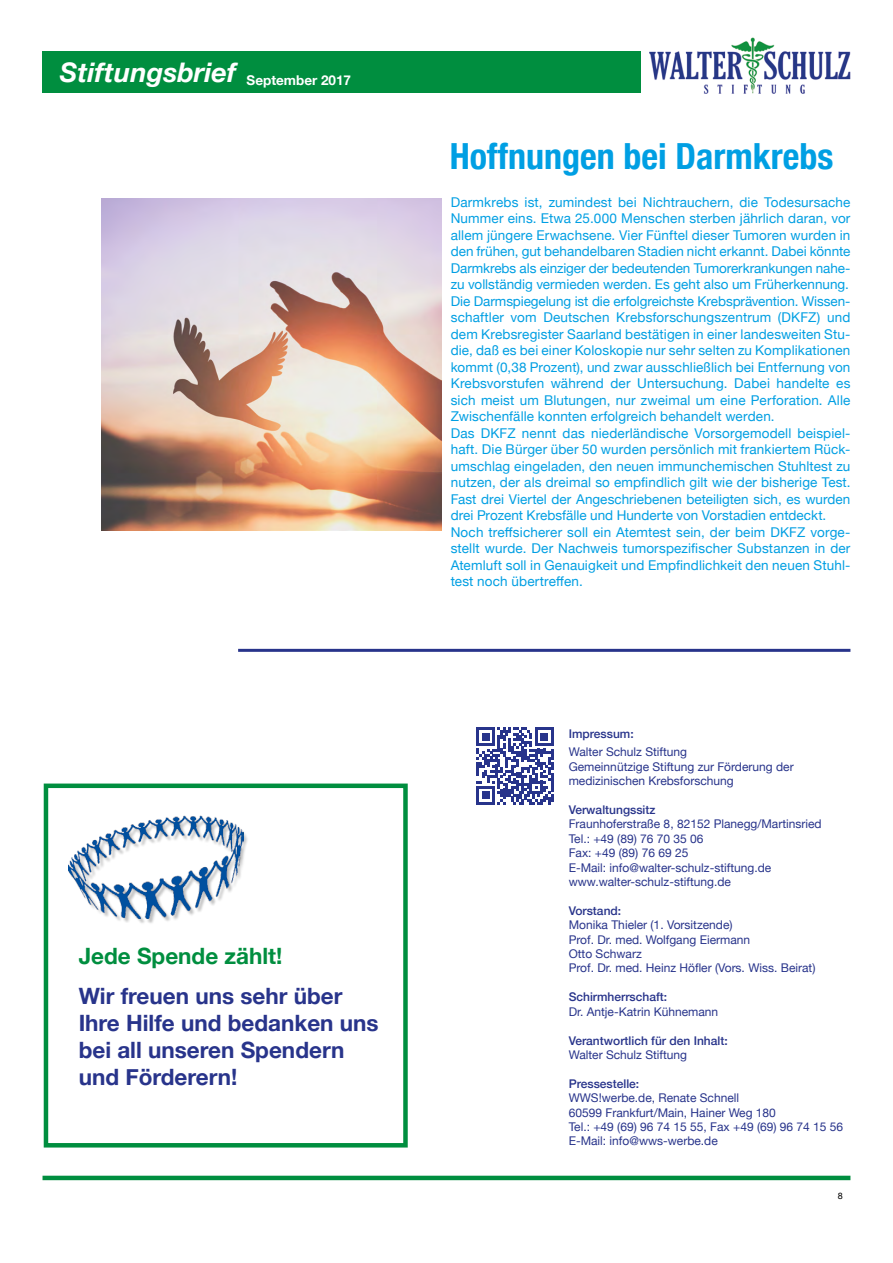
<style>
.page{position:relative;width:893px;height:1263px;background:#fff}
.page>*{position:absolute;margin:0;border:0;box-sizing:border-box;transform-origin:0 0}
.t1{font:700 condensed 36px "Helvetica Neue";color:#009fe3}
.t2{font:italic 700 27px "Helvetica Neue";color:#fff}
.t3{font:700 22.5px/27px "Helvetica Neue";color:#28348b}
.t4{font:700 22.5px "Helvetica Neue";color:#008e3f}
.t5{font:13.5px/16.5px "Helvetica Neue";letter-spacing:.01em;color:#009fe3}
.t6{font:12px/14.4px "Helvetica Neue";color:#28348b}
.t7{font:500 12px "Helvetica Neue";color:#28348b}
.t8{font:9px "Helvetica Neue";color:#000}
</style>
<div class="page">
<img style="left:649px;top:38px;width:202px;height:55px">
<div style="left:43px;top:51px;width:598px;height:41px;background:#008e3f"></div>
<hr style="left:43px;top:1176px;width:807px;height:4px;background:#008e3f">
<img style="left:102px;top:198px;width:339px;height:332px">
<svg style="left:476px;top:728px;width:77px;height:76px"></svg>
<hr style="left:238px;top:649px;width:612px;height:3px;background:#28348b">
<div style="left:44px;top:783px;width:364px;height:364px;border:4px solid #008e3f"></div>
<div style="left:70px;top:816px;width:179px;height:108px;background:#000;opacity:.25"></div>
<img style="left:69px;top:815px;width:174px;height:104px">
<h2 class="t2" style="left:60px;top:51px;width:293px">Stiftungsbrief <sub>September</sub> <sub>2017</sub></h2>
<h3 class="t4" style="left:79px;top:939px;width:205px">Jede Spende zählt!</h3>
<h3 class="t3" style="left:79px;top:983px;width:301px">Wir freuen uns sehr über<br>Ihre Hilfe und bedanken uns bei all unseren Spendern und Förderern!</h3>
<h1 class="t1" style="left:450px;top:126px;width:385px">Hoffnungen bei Darmkrebs</h1>
<p class="t5" style="left:451px;top:194px;width:401px">Darmkrebs ist, zumindest bei Nichtrauchern, die Todesursache Nummer eins. Etwa 25.000 Menschen sterben jährlich daran, vor allem jüngere Erwachsene. Vier Fünftel dieser Tumoren wurden in den frühen, gut behandelbaren Stadien nicht erkannt. Dabei könnte Darmkrebs als einziger der bedeutenden Tumorerkrankungen nahe&shy;zu vollständig vermieden werden. Es geht also um Früherkennung.<br>Die Darmspiegelung ist die erfolgreichste Krebsprävention. Wissen&shy;schaftler vom Deutschen Krebsforschungszentrum (DKFZ) und dem Krebsregister Saarland bestätigen in einer landesweiten Stu&shy;die, daß es bei einer Koloskopie nur sehr selten zu Komplikationen kommt (0,38 Prozent), und zwar ausschließlich bei Entfernung von Krebsvorstufen während der Untersuchung. Dabei handelte es sich meist um Blutungen, nur zweimal um eine Perforation. Alle Zwischenfälle konnten erfolgreich behandelt werden.<br>Das DKFZ nennt das niederländische Vorsorgemodell beispiel&shy;haft. Die Bürger über 50 wurden persönlich mit frankiertem Rück&shy;umschlag eingeladen, den neuen immunchemischen Stuhltest zu nutzen, der als dreimal so empfindlich gilt wie der bisherige Test.<br>Fast drei Viertel der Angeschriebenen beteiligten sich, es wurden drei Prozent Krebsfälle und Hunderte von Vorstadien entdeckt.<br>Noch treffsicherer soll ein Atemtest sein, der beim DKFZ vorge&shy;stellt wurde. Der Nachweis tumorspezifischer Substanzen in der Atemluft soll in Genauigkeit und Empfindlichkeit den neuen Stuhl&shy;test noch übertreffen.</p>
<p class="t7" style="left:569px;top:724px;width:66px">Impressum:</p>
<p class="t6" style="left:569px;top:746px;width:226px">Walter Schulz Stiftung<br>Gemeinnützige Stiftung zur Förderung der medizinischen Krebsforschung</p>
<p class="t7" style="left:569px;top:800px;width:88px">Verwaltungssitz</p>
<p class="t6" style="left:569px;top:818px;width:254px">Fraunhoferstraße 8, 82152 Planegg/Martinsried Tel.: +49 (89) 76 70 35 06<br>Fax: +49 (89) 76 69 25<br>E-Mail: info@walter-schulz-stiftung.de www.walter-schulz-stiftung.de</p>
<p class="t7" style="left:569px;top:901px;width:54px">Vorstand:</p>
<p class="t6" style="left:569px;top:918px;width:248px">Monika Thieler (1. Vorsitzende)<br>Prof. Dr. med. Wolfgang Eiermann<br>Otto Schwarz<br>Prof. Dr. med. Heinz Höfler (Vors. Wiss. Beirat)</p>
<p class="t7" style="left:569px;top:987px;width:100px">Schirmherrschaft:</p>
<p class="t6" style="left:569px;top:1005px;width:151px">Dr. Antje-Katrin Kühnemann</p>
<p class="t7" style="left:569px;top:1030px;width:160px">Verantwortlich für den Inhalt:</p>
<p class="t6" style="left:569px;top:1048px;width:120px">Walter Schulz Stiftung</p>
<p class="t7" style="left:569px;top:1074px;width:72px">Pressestelle:</p>
<p class="t6" style="left:569px;top:1091px;width:276px">WWS!werbe.de, Renate Schnell<br>60599 Frankfurt/Main, Hainer Weg 180<br>Tel.: +49 (69) 96 74 15 55, Fax +49 (69) 96 74 15 56<br>E-Mail: info@wws-werbe.de</p>
<p class="t8" style="left:838px;top:1189px;width:7px">8</p>
</div>
